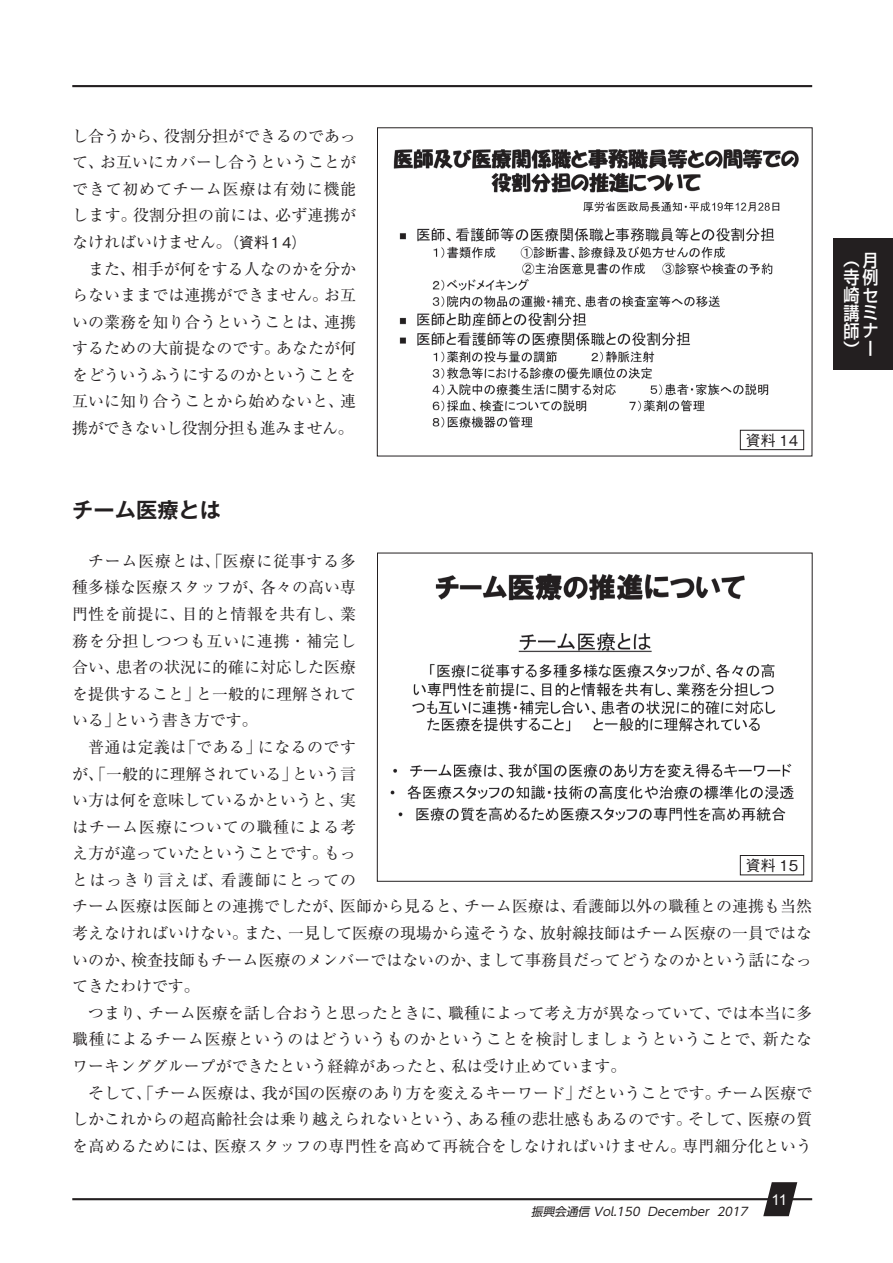
<style>
.page{position:relative;width:893px;height:1263px;background:#fff}
.page>*{position:absolute;margin:0;border:0;box-sizing:border-box;transform-origin:0 0}
.t1{font:700 21.3px "Gothic MB101 Pro De";color:#231f20}
.t2{font:500 18px/18px "Shin Go Pro";color:#fff;text-align:justify;scale:.89 1}
.t3{font:15.9px/26.5px "Ryumin Pro";letter-spacing:.005em;color:#231f20;text-align:justify}
.t4{font:500 14.85px "Gothic BBB Pro";color:#231f20}
.t5{font:14.85px "Arial";color:#fff}
.t6{font:italic 11.7px "UD Shin Go Pro";color:#231f20}
.s1{font-family:"Gothic BBB Pro";font-weight:500;font-size:14.85px}
.s2{font-size:17.55px}
</style>
<div class="page">
<hr style="left:72px;top:1198px;width:740px;height:2px;background:#231f20">
<hr style="left:72px;top:85px;width:740px;height:2px;background:#231f20">
<svg style="left:763px;top:1182px;width:34px;height:34px"></svg>
<img style="left:393px;top:149px;width:412px;height:302px">
<div style="left:740px;top:430px;width:64px;height:20px;background:#fff"></div>
<div style="left:740px;top:430px;width:64px;height:20px;border:1px solid #231f20"></div>
<img style="left:390px;top:573px;width:415px;height:303px">
<div style="left:740px;top:855px;width:64px;height:20px;background:#fff"></div>
<div style="left:740px;top:855px;width:64px;height:20px;border:1px solid #231f20"></div>
<div style="left:833px;top:238px;width:60px;height:132px;background:#231f20"></div>
<p class="t3" style="left:72px;top:121px;width:285px">し合うから、役割分担ができるのであって、お互いにカバーし合うということができて初めてチーム医療は有効に機能します。役割分担の前には、必ず連携がなければいけません。<span class="s1">（資料14）</span></p>
<p class="t3" style="left:72px;top:254px;width:285px;text-indent:16px">また、相手が何をする人なのかを分からないままでは連携ができません。お互いの業務を知り合うということは、連携するための大前提なのです。あなたが何をどういうふうにするのかということを互いに知り合うことから始めないと、連携ができないし役割分担も進みません。</p>
<p class="t4" style="left:746px;top:428px;width:54px">資料 14</p>
<h1 class="t1" style="left:72px;top:493px;width:150px">チーム医療とは</h1>
<p class="t3" style="left:72px;top:546px;width:285px;text-indent:16px">チーム医療とは、「医療に従事する多種多様な医療スタッフが、各々の高い専門性を前提に、目的と情報を共有し、業務を分担しつつも互いに連携・補完し合い、患者の状況に的確に対応した医療を提供すること」と一般的に理解されている」という書き方です。</p>
<p class="t3" style="left:72px;top:733px;width:741px;text-align:left;text-indent:16px">普通は定義は「である」になるのです<br>が、「一般的に理解されている」という言<br>い方は何を意味しているかというと、実<br>はチーム医療についての職種による考<br>え方が違っていたということです。もっ<br>とはっきり言えば、看護師にとっての<br>チーム医療は医師との連携でしたが、医師から見ると、チーム医療は、看護師以外の職種との連携も当然考えなければいけない。また、一見して医療の現場から遠そうな、放射線技師はチーム医療の一員ではないのか、検査技師もチーム医療のメンバーではないのか、まして事務員だってどうなのかという話になってきたわけです。</p>
<p class="t3" style="left:72px;top:998px;width:742px;text-indent:16px">つまり、チーム医療を話し合おうと思ったときに、職種によって考え方が異なっていて、では本当に多職種によるチーム医療というのはどういうものかということを検討しましょうということで、新たなワーキンググループができたという経緯があったと、私は受け止めています。</p>
<p class="t3" style="left:72px;top:1078px;width:742px;text-indent:16px">そして、「チーム医療は、我が国の医療のあり方を変えるキーワード」だということです。チーム医療でしかこれからの超高齢社会は乗り越えられないという、ある種の悲壮感もあるのです。そして、医療の質を高めるためには、医療スタッフの専門性を高めて再統合をしなければいけません。専門細分化という</p>
<p class="t4" style="left:746px;top:853px;width:54px">資料 15</p>
<p class="t6" style="left:531px;top:1202px;width:221px">振興会通信 Vol.150 December 2017</p>
<p class="t5" style="left:771px;top:1189px;width:17px">11</p>
<p class="t2" style="left:843px;top:248px;width:40px">（<span class="s2">月</span>寺<span class="s2">例</span>崎<span class="s2">セ</span>講<span class="s2">ミ</span>師<span class="s2">ナ</span>）<span class="s2">ー</span></p>
</div>
